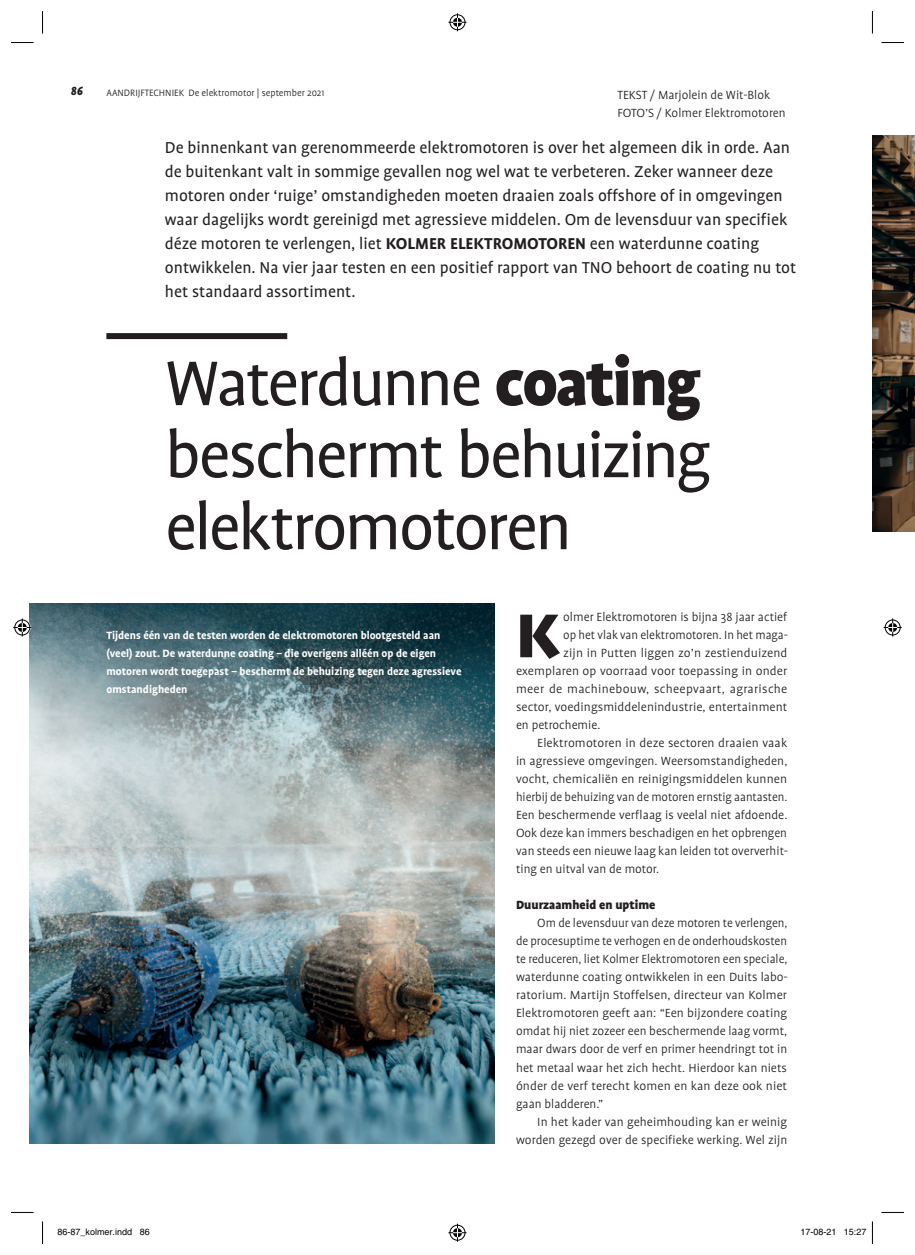
<style>
.page{position:relative;width:915px;height:1255px;background:#fff}
.page>*{position:absolute;margin:0;border:0;box-sizing:border-box;transform-origin:0 0}
.t1{font:72px/72px "Profile";letter-spacing:-.04em;color:#231f20}
.t2{font:900 70.8px "Profile";color:#231f20}
.t3{font:18px/24px "Profile";color:#231f20}
.t4{font:300 13.5px/18px "Profile";color:#231f20;text-align:justify}
.t5{font:300 13.5px "Profile";letter-spacing:.02em;color:#231f20}
.t6{font:900 13.5px "Profile";color:#231f20}
.t7{font:italic 900 13.5px "Profile";color:#231f20}
.t8{font:700 12px/18px "Profile";color:#fff}
.t9{font:300 10.5px "Profile";color:#231f20}
.t10{font:9px "Helvetica";color:#000}
.s1{font-weight:700}
.s2{font-weight:900}
</style>
<div class="page">
<div style="left:106px;top:333px;width:181px;height:6px;background:#231f20"></div>
<img style="left:30px;top:603px;width:464px;height:540px">
<img style="left:872px;top:135px;width:42px;height:396px">
<svg style="left:11px;top:42px;width:23px;height:1px"></svg>
<svg style="left:881px;top:42px;width:22px;height:1px"></svg>
<svg style="left:11px;top:1212px;width:23px;height:1px"></svg>
<svg style="left:881px;top:1212px;width:22px;height:1px"></svg>
<svg style="left:42px;top:11px;width:1px;height:23px"></svg>
<svg style="left:42px;top:1221px;width:1px;height:22px"></svg>
<svg style="left:871px;top:11px;width:1px;height:22px"></svg>
<svg style="left:448px;top:13px;width:18px;height:18px"></svg>
<svg style="left:448px;top:1223px;width:18px;height:18px"></svg>
<svg style="left:13px;top:618px;width:18px;height:18px"></svg>
<svg style="left:883px;top:618px;width:18px;height:18px"></svg>
<svg style="left:871px;top:1222px;width:1px;height:21px"></svg>
<p class="t7" style="left:71px;top:83px;width:14px">86</p>
<p class="t9" style="left:106px;top:87px;width:219px">AANDRIJFTECHNIEK De elektromotor | september 2021</p>
<p class="t4" style="left:617px;top:86px;width:170px">TEKST / Marjolein de Wit-Blok<br>FOTO’S / Kolmer Elektromotoren</p>
<p class="t3" style="left:165px;top:136px;width:632px">De binnenkant van gerenommeerde elektromotoren is over het algemeen dik in orde. Aan de buitenkant valt in sommige gevallen nog wel wat te verbeteren. Zeker wanneer deze motoren onder ‘ruige’ omstandigheden moeten draaien zoals offshore of in omgevingen waar dagelijks wordt gereinigd met agressieve middelen. Om de levensduur van specifiek déze motoren te verlengen, liet <span class="s1">KOLMER ELEKTROMOTOREN</span> een waterdunne coating ontwikkelen. Na vier jaar testen en een positief rapport van TNO behoort de coating nu tot het standaard assortiment.</p>
<h1 class="t1" style="left:165px;top:347px;width:547px">Waterdunne <span class="s2">coating </span>beschermt behuizing elektromotoren</h1>
<p class="t8" style="left:106px;top:626px;width:356px">Tijdens één van de testen worden de elektromotoren blootgesteld aan (veel) zout. De waterdunne coating – die overigens alléén op de eigen motoren wordt toegepast – beschermt de behuizing tegen deze agressieve omstandigheden</p>
<h2 class="t2" style="left:516px;top:595px;width:46px">K</h2>
<p class="t4" style="left:563px;top:608px;width:225px">olmer Elektromotoren is bijna 38 jaar actief</p>
<p class="t4" style="left:563px;top:626px;width:226px">op het vlak van elektromotoren. In het maga-</p>
<p class="t4" style="left:563px;top:644px;width:225px">zijn in Putten liggen zo’n zestienduizend</p>
<p class="t4" style="left:516px;top:662px;width:272px">exemplaren op voorraad voor toepassing in onder</p>
<p class="t5" style="left:516px;top:682px;width:273px">meer de machinebouw, scheepvaart, agrarische</p>
<p class="t4" style="left:516px;top:698px;width:273px">sector, voedingsmiddelenindustrie, entertainment</p>
<p class="t4" style="left:516px;top:716px;width:86px">en petrochemie.</p>
<p class="t4" style="left:537px;top:734px;width:251px">Elektromotoren in deze sectoren draaien vaak</p>
<p class="t4" style="left:516px;top:752px;width:273px">in agressieve omgevingen. Weersomstandigheden,</p>
<p class="t4" style="left:516px;top:770px;width:272px">vocht, chemicaliën en reinigingsmiddelen kunnen</p>
<p class="t4" style="left:516px;top:788px;width:273px">hierbij de behuizing van de motoren ernstig aantasten.</p>
<p class="t4" style="left:516px;top:806px;width:273px">Een beschermende verflaag is veelal niet afdoende.</p>
<p class="t4" style="left:516px;top:824px;width:272px">Ook deze kan immers beschadigen en het opbrengen</p>
<p class="t4" style="left:516px;top:842px;width:273px">van steeds een nieuwe laag kan leiden tot oververhit-</p>
<p class="t4" style="left:516px;top:860px;width:145px">ting en uitval van de motor.</p>
<p class="t6" style="left:516px;top:897px;width:141px">Duurzaamheid en uptime</p>
<p class="t4" style="left:516px;top:914px;width:273px;text-indent:21px">Om de levensduur van deze motoren te verlengen, de procesuptime te verhogen en de onderhoudskosten te reduceren, liet Kolmer Elektromotoren een speciale, waterdunne coating ontwikkelen in een Duits labo&shy;ratorium. Martijn Stoffelsen, directeur van Kolmer Elektromotoren geeft aan: “Een bijzondere coating omdat hij niet zozeer een beschermende laag vormt, maar dwars door de verf en primer heendringt tot in het metaal waar het zich hecht. Hierdoor kan niets ónder de verf terecht komen en kan deze ook niet gaan bladderen.”</p>
<p class="t4" style="left:516px;top:1112px;width:273px;text-align:right">In het kader van geheimhouding kan er weinig worden gezegd over de specifieke werking. Wel zijn</p>
<p class="t10" style="left:58px;top:1226px;width:94px">86-87_kolmer.indd 86</p>
<p class="t10" style="left:800px;top:1226px;width:68px">17-08-21 15:27</p>
</div>
